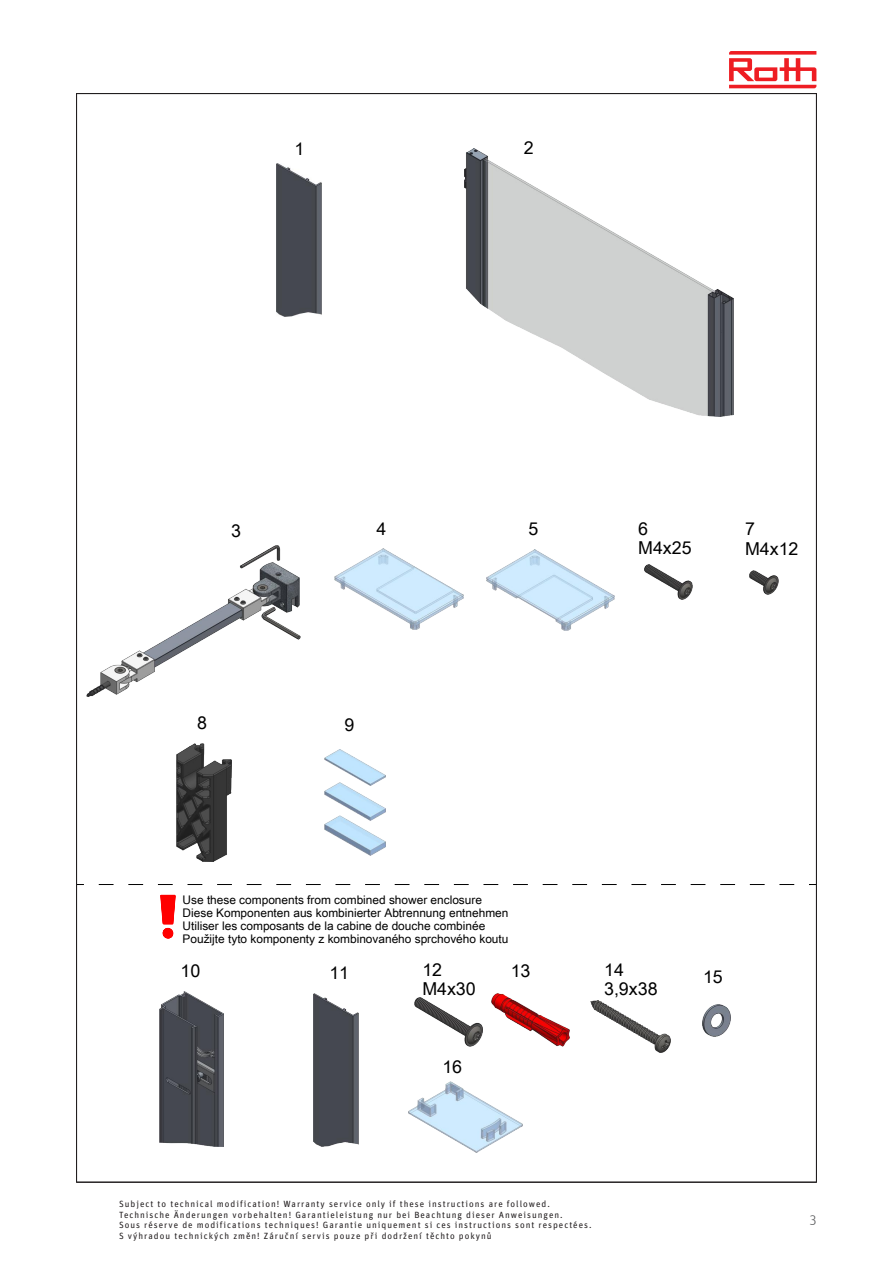
<style>
.page{position:relative;width:893px;height:1263px;background:#fff}
.page>*{position:absolute;margin:0;border:0;box-sizing:border-box;transform-origin:0 0}
.t1{font:17.85px/19.2px "Arial Unicode MS";color:#000}
.t2{font:300 13.5px "Unit OT";color:#57585a}
.t3{font:11.85px/12.8px "Arial Unicode MS";color:#000}
.t4{font:9px/10.8px "Unit Pro";letter-spacing:.11em;color:#231f20}
</style>
<div class="page">
<svg style="left:729px;top:51px;width:87px;height:37px"></svg>
<img style="left:176px;top:743px;width:55px;height:118px">
<img style="left:749px;top:570px;width:29px;height:24px">
<img style="left:486px;top:549px;width:129px;height:81px">
<img style="left:334px;top:549px;width:129px;height:81px">
<img style="left:644px;top:564px;width:49px;height:35px">
<img style="left:325px;top:749px;width:61px;height:106px">
<img style="left:464px;top:148px;width:270px;height:269px">
<img style="left:159px;top:991px;width:64px;height:156px">
<img style="left:492px;top:994px;width:78px;height:53px">
<img style="left:590px;top:1000px;width:81px;height:53px">
<img style="left:408px;top:1081px;width:115px;height:71px">
<img style="left:703px;top:1004px;width:28px;height:32px">
<img style="left:414px;top:997px;width:69px;height:49px">
<img style="left:277px;top:164px;width:44px;height:153px">
<img style="left:313px;top:993px;width:45px;height:153px">
<img style="left:87px;top:545px;width:214px;height:151px">
<svg style="left:160px;top:894px;width:16px;height:45px"></svg>
<hr style="left:77px;top:1182px;width:739px;height:1px;background:#000">
<svg style="left:99px;top:884px;width:15px;height:1px"></svg>
<svg style="left:128px;top:884px;width:15px;height:1px"></svg>
<svg style="left:158px;top:884px;width:15px;height:1px"></svg>
<svg style="left:188px;top:884px;width:14px;height:1px"></svg>
<svg style="left:217px;top:884px;width:15px;height:1px"></svg>
<svg style="left:247px;top:884px;width:14px;height:1px"></svg>
<svg style="left:276px;top:884px;width:15px;height:1px"></svg>
<svg style="left:306px;top:884px;width:15px;height:1px"></svg>
<svg style="left:335px;top:884px;width:15px;height:1px"></svg>
<svg style="left:365px;top:884px;width:15px;height:1px"></svg>
<svg style="left:395px;top:884px;width:14px;height:1px"></svg>
<svg style="left:424px;top:884px;width:15px;height:1px"></svg>
<svg style="left:454px;top:884px;width:15px;height:1px"></svg>
<svg style="left:483px;top:884px;width:15px;height:1px"></svg>
<svg style="left:513px;top:884px;width:15px;height:1px"></svg>
<svg style="left:543px;top:884px;width:14px;height:1px"></svg>
<svg style="left:572px;top:884px;width:15px;height:1px"></svg>
<svg style="left:602px;top:884px;width:15px;height:1px"></svg>
<svg style="left:631px;top:884px;width:15px;height:1px"></svg>
<svg style="left:661px;top:884px;width:15px;height:1px"></svg>
<svg style="left:691px;top:884px;width:14px;height:1px"></svg>
<svg style="left:720px;top:884px;width:15px;height:1px"></svg>
<svg style="left:750px;top:884px;width:15px;height:1px"></svg>
<svg style="left:779px;top:884px;width:15px;height:1px"></svg>
<h1 class="t1" style="left:294px;top:139px;width:11px">1</h1>
<h1 class="t1" style="left:524px;top:138px;width:11px">2</h1>
<h1 class="t1" style="left:231px;top:520px;width:11px">3</h1>
<h1 class="t1" style="left:377px;top:519px;width:11px">4</h1>
<h1 class="t1" style="left:528px;top:519px;width:11px">5</h1>
<h1 class="t1" style="left:638px;top:519px;width:55px">6<br>M4x25</h1>
<h1 class="t1" style="left:745px;top:519px;width:55px">7<br>M4x12</h1>
<h1 class="t1" style="left:197px;top:713px;width:11px">8</h1>
<h1 class="t1" style="left:344px;top:715px;width:11px">9</h1>
<h3 class="t3" style="left:183px;top:893px;width:327px">Use these components from combined shower enclosure Diese Komponenten aus kombinierter Abtrennung entnehmen Utiliser les composants de la cabine de douche combinée Použijte tyto komponenty z kombinovaného sprchového koutu</h3>
<h1 class="t1" style="left:422px;top:959px;width:55px">12<br>M4x30</h1>
<h1 class="t1" style="left:181px;top:961px;width:21px">10</h1>
<h1 class="t1" style="left:329px;top:963px;width:21px">11</h1>
<h1 class="t1" style="left:511px;top:961px;width:21px">13</h1>
<h1 class="t1" style="left:604px;top:960px;width:55px">14<br>3,9x38</h1>
<h1 class="t1" style="left:703px;top:966px;width:21px">15</h1>
<h1 class="t1" style="left:442px;top:1057px;width:21px">16</h1>
<p class="t4" style="left:119px;top:1198px;width:474px">Subject to technical modification! Warranty service only if these instructions are followed.<br>Technische Änderungen vorbehalten! Garantieleistung nur bei Beachtung dieser Anweisungen.<br>Sous réserve de modifications techniques! Garantie uniquement si ces instructions sont respectées.<br>S výhradou technických změn! Záruční servis pouze při dodržení těchto pokynů</p>
<h2 class="t2" style="left:810px;top:1211px;width:8px">3</h2>
</div>
